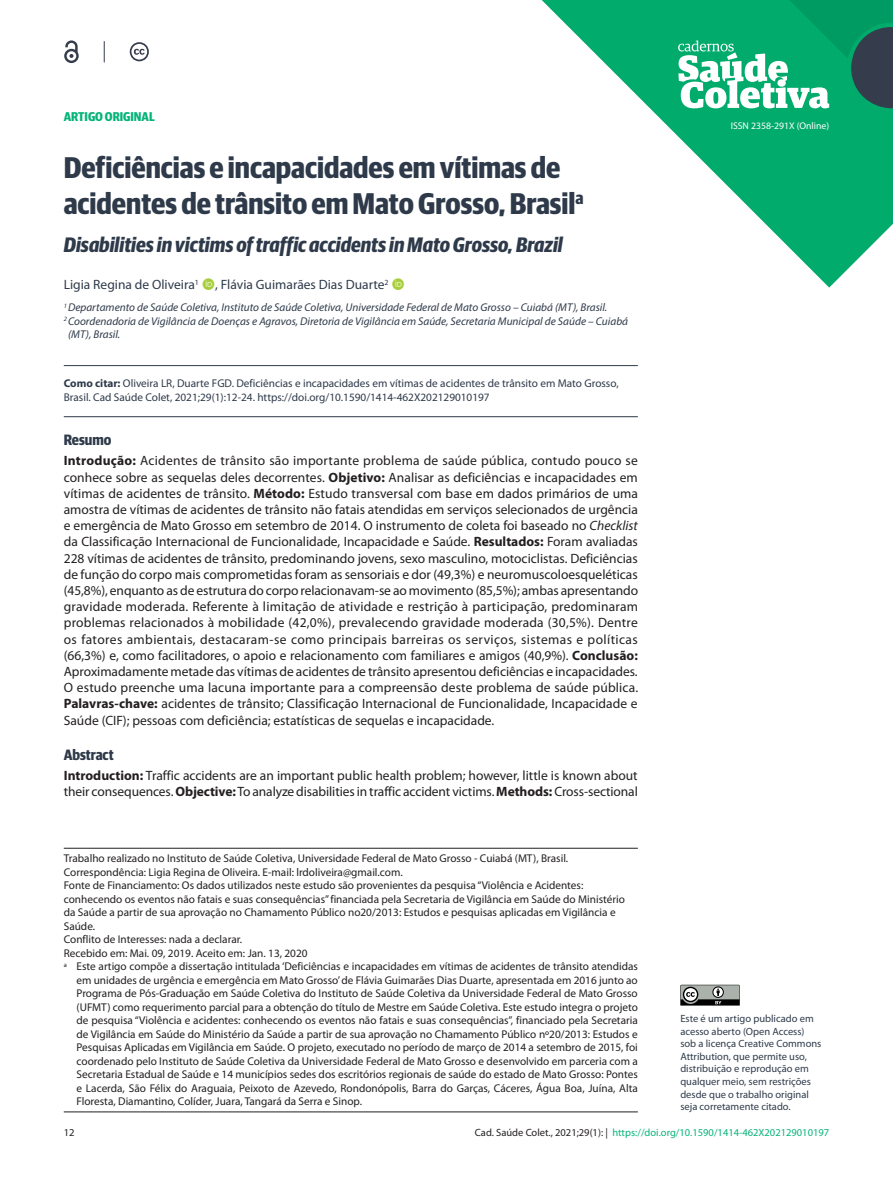
<style>
.page{position:relative;width:893px;height:1191px;background:#fff}
.page>*{position:absolute;margin:0;border:0;box-sizing:border-box;transform-origin:0 0}
.ArticleTitle{font:700 30px/36px "Guardian Sans Cond";color:#2e3a4a}
.ArticleTitle-Trans1{font:italic 700 21px "Guardian Sans Cond";color:#2e3a4a}
.AbstractTitle-Trans1{font:700 15px "Guardian Sans Cond";color:#2e3a4a}
.AbstractTitle{font:700 15px "Guardian Sans Cond";color:#2e3a4a}
.Abstract{font:13.5px/16.2px "Myriad Pro";color:#231f20;text-align:justify}
.Abstract-Trans1{font:13.5px/16.2px "Myriad Pro";letter-spacing:-.005em;color:#231f20}
.Authors{font:13.5px "Myriad Pro";color:#2e3a4a}
.t1{font:700 12.75px "Guardian Sans Cond";color:#05b479}
.Footnote{font:11.25px/13.5px "Myriad Pro";color:#231f20;text-align:justify}
.fnSupported-by{font:11.25px/13.5px "Myriad Pro";color:#231f20}
.Affiliations{font:italic 11.25px/13.5px "Myriad Pro";color:#2e3a4a}
.HowToCite{font:11.25px/13.5px "Myriad Pro";color:#2e3a4a}
.fnArticleOther{font:11.25px "Myriad Pro";color:#231f20}
.Correspondence{font:11.25px "Myriad Pro";color:#231f20}
.History{font:11.25px "Myriad Pro";color:#231f20}
.fnConflict{font:11.25px "Myriad Pro";color:#231f20}
.t2{font:10.5px/12.6px "Myriad Pro";color:#2e3a4a}
.t3{font:10.5px "Myriad Pro";color:#05b479}
.t4{font:9.75px "Myriad Pro";color:#fff}
.s1{font-weight:700}
.s2{font-style:italic}
.s3{color:#231f20}
</style>
<div class="page">
<svg style="left:666px;top:125px;width:227px;height:162px;fill:#00ab6c"></svg>
<svg style="left:541px;top:0;width:352px;height:125px"></svg>
<svg style="left:64px;top:40px;width:15px;height:23px"></svg>
<svg style="left:130px;top:42px;width:19px;height:19px"></svg>
<svg style="left:104px;top:41px;width:1px;height:21px"></svg>
<svg style="left:680px;top:984px;width:60px;height:21px"></svg>
<hr style="left:64px;top:365px;width:574px;height:1px;background:#2e3a4a">
<hr style="left:64px;top:416px;width:574px;height:1px;background:#2e3a4a">
<hr style="left:64px;top:848px;width:574px;height:1px;background:#231f20">
<hr style="left:64px;top:1111px;width:574px;height:1px;background:#231f20">
<p class="t1" style="left:64px;top:107px;width:92px">ARTIGO ORIGINAL</p>
<p class="ArticleTitle" style="left:64px;top:147px;width:521px">Deficiências e incapacidades em vítimas de acidentes de trânsito em Mato Grosso, Brasil<sup>a</sup></p>
<p class="ArticleTitle-Trans1" style="left:64px;top:229px;width:500px">Disabilities in victims of traffic accidents in Mato Grosso, Brazil</p>
<p class="Authors" style="left:64px;top:276px;width:326px">Ligia Regina de Oliveira<sup>1</sup> , Flávia Guimarães Dias Duarte<sup>2</sup></p>
<p class="Affiliations" style="left:64px;top:301px;width:545px"><sup>1</sup> Departamento de Saúde Coletiva, Instituto de Saúde Coletiva, Universidade Federal de Mato Grosso – Cuiabá (MT), Brasil.</p>
<p class="Affiliations" style="left:68px;top:314px;width:562px;text-indent:-4px"><sup>2</sup> Coordenadoria de Vigilância de Doenças e Agravos, Diretoria de Vigilância em Saúde, Secretaria Municipal de Saúde – Cuiabá (MT), Brasil.</p>
<p class="HowToCite" style="left:64px;top:376px;width:556px"><span class="s1">Como citar:</span> Oliveira LR, Duarte FGD. Deficiências e incapacidades em vítimas de acidentes de trânsito em Mato Grosso,<br>Brasil. Cad Saúde Colet, 2021;29(1):12-24. https://doi.org/10.1590/1414-462X202129010197</p>
<p class="AbstractTitle" style="left:64px;top:429px;width:49px">Resumo</p>
<p class="Abstract" style="left:64px;top:452px;width:576px"><span class="s1">Introdução:</span> Acidentes de trânsito são importante problema de saúde pública, contudo pouco se conhece sobre as sequelas deles decorrentes. <span class="s1">Objetivo:</span> Analisar as deficiências e incapacidades em vítimas de acidentes de trânsito. <span class="s1">Método:</span> Estudo transversal com base em dados primários de uma amostra de vítimas de acidentes de trânsito não fatais atendidas em serviços selecionados de urgência e emergência de Mato Grosso em setembro de 2014. O instrumento de coleta foi baseado no <span class="s2">Checklist </span>da Classificação Internacional de Funcionalidade, Incapacidade e Saúde. <span class="s1">Resultados:</span> Foram avaliadas 228 vítimas de acidentes de trânsito, predominando jovens, sexo masculino, motociclistas. Deficiências de função do corpo mais comprometidas foram as sensoriais e dor (49,3%) e neuromuscoloesqueléticas (45,8%), enquanto as de estrutura do corpo relacionavam-se ao movimento (85,5%); ambas apresentando gravidade moderada. Referente à limitação de atividade e restrição à participação, predominaram problemas relacionados à mobilidade (42,0%), prevalecendo gravidade moderada (30,5%). Dentre os fatores ambientais, destacaram-se como principais barreiras os serviços, sistemas e políticas (66,3%) e, como facilitadores, o apoio e relacionamento com familiares e amigos (40,9%). <span class="s1">Conclusão:<br></span>Aproximadamente metade das vítimas de acidentes de trânsito apresentou deficiências e incapacidades.<br>O estudo preenche uma lacuna importante para a compreensão deste problema de saúde pública.<br><span class="s1">Palavras-chave:</span> acidentes de trânsito; Classificação Internacional de Funcionalidade, Incapacidade e Saúde (CIF); pessoas com deficiência; estatísticas de sequelas e incapacidade.</p>
<p class="AbstractTitle-Trans1" style="left:64px;top:743px;width:51px">Abstract</p>
<p class="Abstract-Trans1" style="left:64px;top:767px;width:576px"><span class="s1">Introduction:</span> Traffic accidents are an important public health problem; however, little is known about their consequences. <span class="s1">Objective:</span> To analyze disabilities in traffic accident victims. <span class="s1">Methods:</span> Cross-sectional</p>
<p class="fnArticleOther" style="left:64px;top:851px;width:506px">Trabalho realizado no Instituto de Saúde Coletiva, Universidade Federal de Mato Grosso - Cuiabá (MT), Brasil.</p>
<p class="Correspondence" style="left:64px;top:865px;width:340px">Correspondência: Ligia Regina de Oliveira. E-mail: lrdoliveira@gmail.com.</p>
<p class="fnSupported-by" style="left:64px;top:878px;width:563px">Fonte de Financiamento: Os dados utilizados neste estudo são provenientes da pesquisa “Violência e Acidentes: conhecendo os eventos não fatais e suas consequências” financiada pela Secretaria de Vigilância em Saúde do Ministério da Saúde a partir de sua aprovação no Chamamento Público no20/2013: Estudos e pesquisas aplicadas em Vigilância e Saúde.</p>
<p class="fnConflict" style="left:64px;top:932px;width:180px">Conflito de Interesses: nada a declarar.</p>
<p class="History" style="left:64px;top:946px;width:245px">Recebido em: Mai. 09, 2019. Aceito em: Jan. 13, 2020</p>
<p class="Footnote" style="left:77px;top:959px;width:563px;text-indent:-13px"><sup>a</sup> Este artigo compõe a dissertação intitulada ‘Deficiências e incapacidades em vítimas de acidentes de trânsito atendidas em unidades de urgência e emergência em Mato Grosso’ de Flávia Guimarães Dias Duarte, apresentada em 2016 junto ao Programa de Pós-Graduação em Saúde Coletiva do Instituto de Saúde Coletiva da Universidade Federal de Mato Grosso (UFMT) como requerimento parcial para a obtenção do título de Mestre em Saúde Coletiva. Este estudo integra o projeto de pesquisa “Violência e acidentes: conhecendo os eventos não fatais e suas consequências”, financiado pela Secretaria de Vigilância em Saúde do Ministério da Saúde a partir de sua aprovação no Chamamento Público nº20/2013: Estudos e Pesquisas Aplicadas em Vigilância em Saúde. O projeto, executado no período de março de 2014 a setembro de 2015, foi coordenado pelo Instituto de Saúde Coletiva da Universidade Federal de Mato Grosso e desenvolvido em parceria com a Secretaria Estadual de Saúde e 14 municípios sedes dos escritórios regionais de saúde do estado de Mato Grosso: Pontes e Lacerda, São Félix do Araguaia, Peixoto de Azevedo, Rondonópolis, Barra do Garças, Cáceres, Água Boa, Juína, Alta Floresta, Diamantino, Colíder, Juara, Tangará da Serra e Sinop.</p>
<p class="t4" style="left:731px;top:120px;width:100px">ISSN 2358-291X (Online)</p>
<p class="t2" style="left:680px;top:1012px;width:143px">Este é um artigo publicado em acesso aberto (Open Access) sob a licença Creative Commons<br>Attribution, que permite uso, distribuição e reprodução em qualquer meio, sem restrições desde que o trabalho original seja corretamente citado.</p>
<p class="t3" style="left:475px;top:1125px;width:356px"><span class="s3">Cad. Saúde Colet., 2021;29(1): |</span> https://doi.org/10.1590/1414-462X202129010197</p>
</div>
